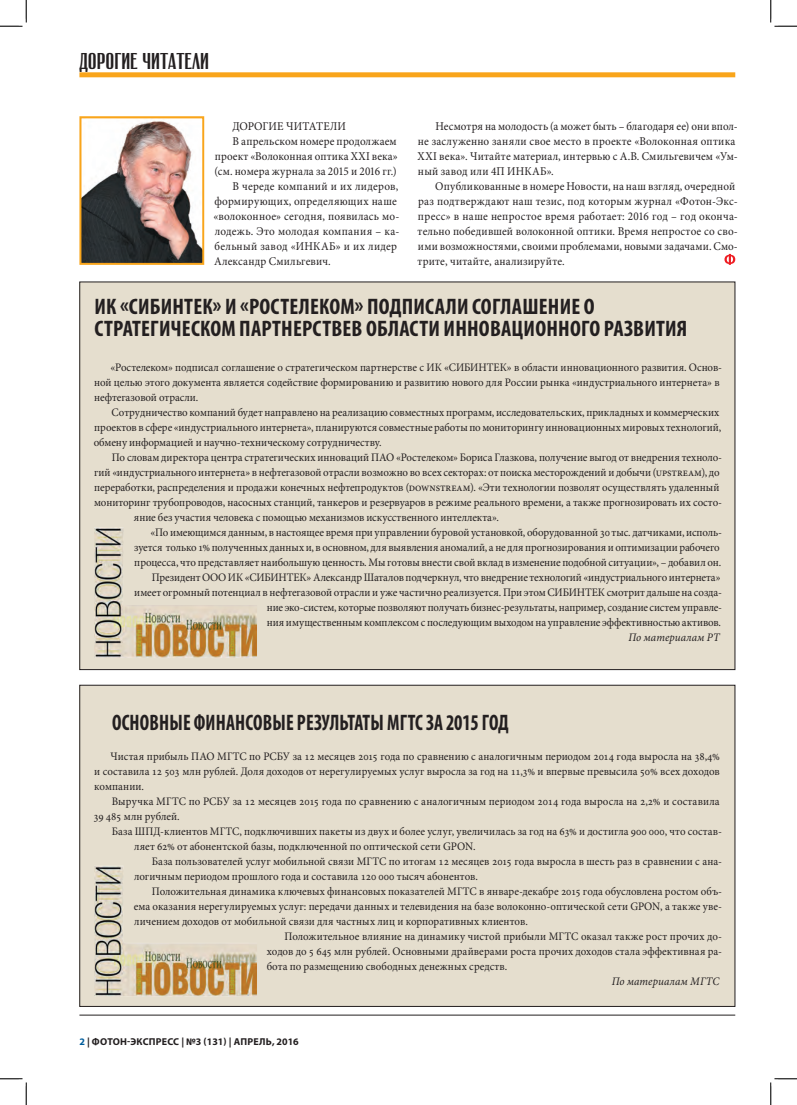
<style>
.page{position:relative;width:797px;height:1105px;background:#fff}
.page>*{position:absolute;margin:0;border:0;box-sizing:border-box;transform-origin:0 0}
.статья_название{font:700 condensed 22.5px/22.5px "Myriad Pro";letter-spacing:.01em;color:#231f20}
.текст_основной{font:700 condensed 22.5px "Myriad Pro";letter-spacing:.01em;color:#231f20;scale:.87 1}
.рубрика{font:22.5px "Rubrica C";color:#231f20}
.текст_основной-2{font:11.88px/15px "Minion Pro";letter-spacing:.015em;color:#231f20;scale:.94 1}
.текст_основной-3{font:11.88px "Minion Pro";letter-spacing:.015em;color:#231f20;scale:.95 1}
.текст_основной-4{font:11.5px/15px "Minion Pro";letter-spacing:-.005em;color:#231f20;scale:.95 1}
.текст_основной-5{font:italic 11.5px "Minion Pro";letter-spacing:.015em;color:#231f20;scale:.95 1}
.t1{font:700 10px "Myriad Pro";letter-spacing:.02em;color:#231f20}
.s1{color:#005d9c}
</style>
<div class="page">
<hr style="left:79px;top:1015px;width:656px;height:1px;background:#231f20">
<div style="left:79px;top:72px;width:656px;height:5px;background:#f9a51b"></div>
<svg style="left:724px;top:254px;width:11px;height:11px"></svg>
<img style="left:82px;top:121px;width:119px;height:141px">
<div style="left:79px;top:116px;width:125px;height:149px;border:2px solid #f9a51b"></div>
<div style="left:80px;top:685px;width:655px;height:321px;background:#e5dece"></div>
<img style="left:94px;top:866px;width:163px;height:131px">
<div style="left:80px;top:282px;width:655px;height:388px;background:#e5dece"></div>
<img style="left:94px;top:527px;width:163px;height:131px">
<svg style="left:0;top:0;width:27px;height:27px"></svg>
<svg style="left:0;top:1078px;width:27px;height:27px"></svg>
<svg style="left:770px;top:0;width:27px;height:27px"></svg>
<svg style="left:770px;top:1078px;width:27px;height:27px"></svg>
<p class="рубрика" style="left:79px;top:50px;width:131px">ДОРОГИЕ ЧИТАТЕЛИ</p>
<p class="текст_основной-3" style="left:232px;top:118px;width:121px">ДОРОГИЕ ЧИТАТЕЛИ</p>
<p class="текст_основной-2" style="left:214px;top:134px;width:196px;text-align:justify;text-indent:18px">В апрельском номере продолжаем проект «Волоконная оптика XXI века» (см. номера журнала за 2015 и 2016 гг.)</p>
<p class="текст_основной-2" style="left:213px;top:179px;width:199px;text-indent:19px">В череде компаний и их лидеров, формирующих, определяющих наше «волоконное» сегодня, появилась мо&shy;лодежь. Это молодая компания – ка&shy;бельный завод «ИНКАБ» и их лидер<br>Александр Смильгевич.</p>
<p class="текст_основной-2" style="left:417px;top:119px;width:342px;text-indent:18px">Несмотря на молодость (а может быть – благодаря ее) они впол&shy;не заслуженно заняли свое место в проекте «Волоконная оптика XXI века». Читайте материал, интервью с А.В. Смильгевичем «Ум&shy;ный завод или 4П ИНКАБ».</p>
<p class="текст_основной-2" style="left:417px;top:179px;width:342px;text-indent:18px">Опубликованные в номере Новости, на наш взгляд, очередной раз подтверждают наш тезис, под которым журнал «Фотон-Экс&shy;пресс» в наше непростое время работает: 2016 год – год оконча&shy;тельно победившей волоконной оптики. Время непростое со сво&shy;ими возможностями, своими проблемами, новыми задачами. Смо&shy;трите, читайте, анализируйте.</p>
<p class="статья_название" style="left:94px;top:294px;width:594px">ИК «СИБИНТЕК» И «РОСТЕЛЕКОМ» ПОДПИСАЛИ СОГЛАШЕНИЕ О<br>СТРАТЕГИЧЕСКОМ ПАРТНЕРСТВЕВ ОБЛАСТИ ИННОВАЦИОННОГО РАЗВИТИЯ</p>
<p class="текст_основной-4" style="left:94px;top:360px;width:662px;text-indent:16px">«Ростелеком» подписал соглашение о стратегическом партнерстве с ИК «СИБИНТЕК» в области инновационного развития. Основ&shy;ной целью этого документа является содействие формированию и развитию нового для России рынка «индустриального интернета» в нефтегазовой отрасли.</p>
<p class="текст_основной-4" style="left:94px;top:405px;width:662px;text-indent:18px">Сотрудничество компаний будет направлено на реализацию совместных программ, исследовательских, прикладных и коммерческих проектов в сфере «индустриального интернета», планируются совместные работы по мониторингу инновационных мировых технологий, обмену информацией и научно-техническому сотрудничеству.</p>
<p class="текст_основной-4" style="left:112px;top:450px;width:644px">По словам директора центра стратегических инноваций ПАО «Ростелеком» Бориса Глазкова, получение выгод от внедрения техноло-</p>
<p class="текст_основной-4" style="left:94px;top:465px;width:660px">гий «индустриального интернета» в нефтегазовой отрасли возможно во всех секторах: от поиска месторождений и добычи (upstream), до</p>
<p class="текст_основной-4" style="left:94px;top:480px;width:659px">переработки, распределения и продажи конечных нефтепродуктов (downstream). «Эти технологии позволят осуществлять удаленный</p>
<p class="текст_основной-4" style="left:94px;top:495px;width:662px">мониторинг трубопроводов, насосных станций, танкеров и резервуаров в режиме реального времени, а также прогнозировать их состо-</p>
<p class="текст_основной-4" style="left:134px;top:510px;width:385px">яние без участия человека с помощью механизмов искусственного интеллекта».</p>
<p class="текст_основной-4" style="left:134px;top:525px;width:620px;text-indent:17px">«По имеющимся данным, в настоящее время при управлении буровой установкой, оборудованной 30 тыс. датчиками, исполь&shy;зуется только 1% полученных данных и, в основном, для выявления аномалий, а не для прогнозирования и оптимизации рабочего процесса, что представляет наибольшую ценность. Мы готовы внести свой вклад в изменение подобной ситуации», – добавил он.</p>
<p class="текст_основной-4" style="left:134px;top:570px;width:620px;text-align:right">Президент ООО ИК «СИБИНТЕК» Александр Шаталов подчеркнул, что внедрение технологий «индустриального интернета» имеет огромный потенциал в нефтегазовой отрасли и уже частично реализуется. При этом СИБИНТЕК смотрит дальше на созда&shy;ние эко-систем, которые позволяют получать бизнес-результаты, например, создание систем управле-<br>ния имущественным комплексом с последующим выходом на управление эффективностью активов.</p>
<p class="текст_основной-5" style="left:628px;top:630px;width:98px">По материалам РТ</p>
<p class="текст_основной" style="left:112px;top:708px;width:457px">ОСНОВНЫЕ ФИНАНСОВЫЕ РЕЗУЛЬТАТЫ МГТС ЗА 2015 ГОД</p>
<p class="текст_основной-4" style="left:94px;top:749px;width:660px;text-align:justify;text-indent:16px">Чистая прибыль ПАО МГТС по РСБУ за 12 месяцев 2015 года по сравнению с аналогичным периодом 2014 года выросла на 38,4% и составила 12 503 млн рублей. Доля доходов от нерегулируемых услуг выросла за год на 11,3% и впервые превысила 50% всех доходов компании.</p>
<p class="текст_основной-4" style="left:112px;top:794px;width:641px">Выручка МГТС по РСБУ за 12 месяцев 2015 года по сравнению с аналогичным периодом 2014 года выросла на 2,2% и составила</p>
<p class="текст_основной-4" style="left:93px;top:808px;width:92px">39 485 млн рублей.</p>
<p class="текст_основной-4" style="left:134px;top:823px;width:620px;text-indent:-22px">База ШПД-клиентов МГТС, подключивших пакеты из двух и более услуг, увеличилась за год на 63% и достигла 900 000, что состав&shy;ляет 62% от абонентской базы, подключенной по оптической сети GPON.</p>
<p class="текст_основной-4" style="left:134px;top:853px;width:620px;text-indent:18px">База пользователей услуг мобильной связи МГТС по итогам 12 месяцев 2015 года выросла в шесть раз в сравнении с ана&shy;логичным периодом прошлого года и составила 120 000 тысяч абонентов.</p>
<p class="текст_основной-4" style="left:134px;top:883px;width:621px;text-align:justify;text-indent:18px">Положительная динамика ключевых финансовых показателей МГТС в январе-декабре 2015 года обусловлена ростом объ&shy;ема оказания нерегулируемых услуг: передачи данных и телевидения на базе волоконно-оптической сети GPON, а также уве&shy;личением доходов от мобильной связи для частных лиц и корпоративных клиентов.</p>
<p class="текст_основной-4" style="left:267px;top:928px;width:481px;text-align:justify;text-indent:18px">Положительное влияние на динамику чистой прибыли МГТС оказал также рост прочих до&shy;ходов до 5 645 млн рублей. Основными драйверами роста прочих доходов стала эффективная ра&shy;бота по размещению свободных денежных средств.</p>
<p class="текст_основной-5" style="left:611px;top:973px;width:115px">По материалам МГТС</p>
<p class="t1" style="left:79px;top:1035px;width:221px"><span class="s1">2</span> | ФОТОН-ЭКСПРЕСС | №3 (131) | АПРЕЛЬ, 2016</p>
</div>
